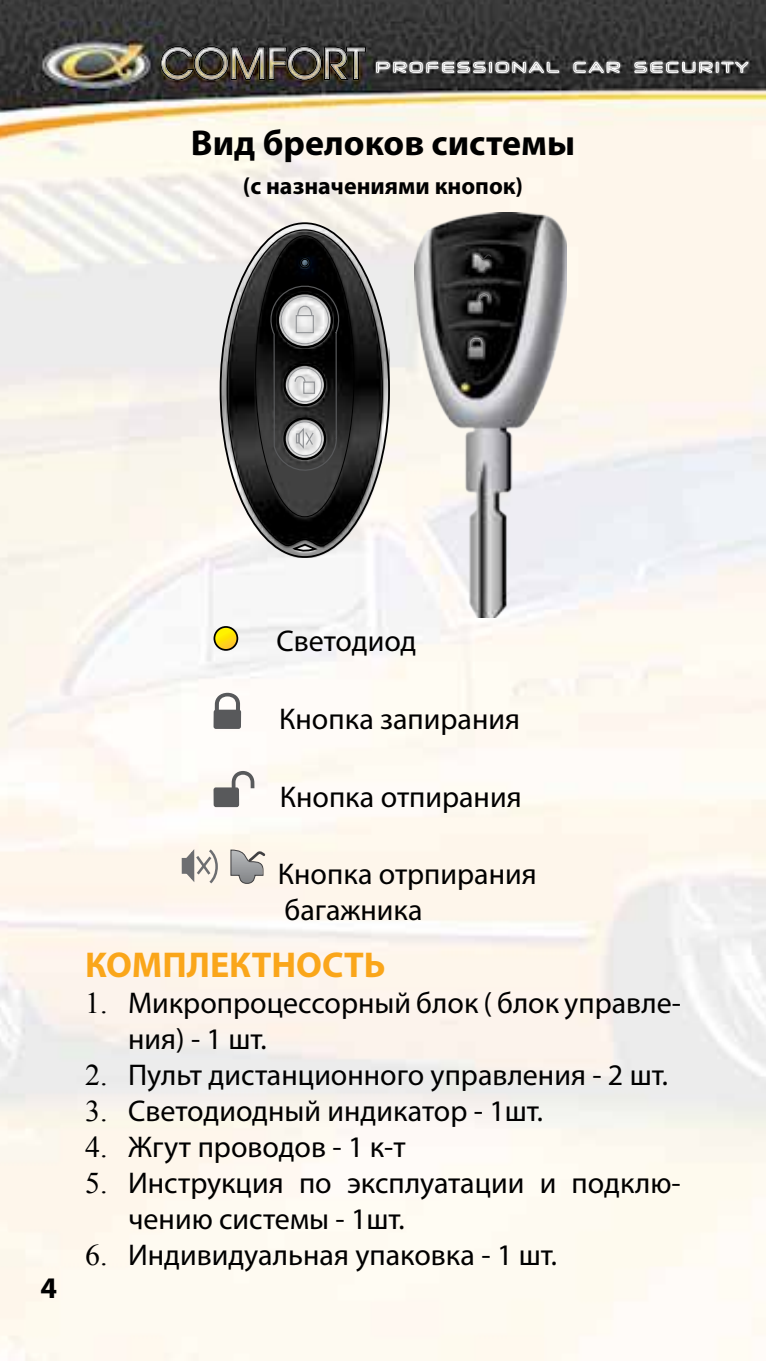
<style>
.page{position:relative;width:766px;height:1361px;background:#fff}
.page>*{position:absolute;margin:0;border:0;box-sizing:border-box;transform-origin:0 0}
.t1{font:700 36px "Myriad Pro";color:#000}
.t2{font:700 36px "Myriad Pro";color:#faa61a}
.t3{font:30px/36px "Myriad Pro";color:#000}
.t4{font:700 30px "Myriad Pro";color:#000}
.t5{font:700 24px "Myriad Pro";color:#000}
.s1{font-family:"Times New Roman"}
</style>
<div class="page">
<img style="left:0;top:0;width:765px;height:1361px">
<img style="left:160px;top:46px;width:206px;height:34px">
<svg style="left:376px;top:61px;width:183px;height:14px;background:#858585"></svg>
<svg style="left:573px;top:61px;width:47px;height:12px"></svg>
<svg style="left:634px;top:61px;width:114px;height:12px"></svg>
<svg style="left:214px;top:627px;width:23px;height:23px"></svg>
<div style="left:213px;top:626px;width:25px;height:25px;border:2px solid #000;border-radius:50%"></div>
<svg style="left:213px;top:693px;width:28px;height:36px"></svg>
<svg style="left:213px;top:771px;width:41px;height:36px"></svg>
<div style="left:182px;top:858px;width:5px;height:16px;border:3px solid #6d6e71"></div>
<svg style="left:183px;top:847px;width:36px;height:39px"></svg>
<svg style="left:230px;top:847px;width:36px;height:37px"></svg>
<svg style="left:219px;top:221px;width:172px;height:338px"></svg>
<svg style="left:226px;top:229px;width:157px;height:321px;background:#535352"></svg>
<svg style="left:268px;top:281px;width:73px;height:193px;background:#565656"></svg>
<div style="left:299px;top:257px;width:11px;height:11px;border:1px solid #000;border-radius:50%"></div>
<div style="left:301px;top:259px;width:7px;height:7px;border:1px solid #000;border-radius:50%"></div>
<img style="left:414px;top:213px;width:152px;height:405px">
<svg style="left:468px;top:293px;width:22px;height:19px"></svg>
<svg style="left:472px;top:253px;width:19px;height:19px"></svg>
<svg style="left:468px;top:337px;width:16px;height:20px"></svg>
<p class="t1" style="left:191px;top:119px;width:385px">Вид брелоков системы</p>
<p class="t5" style="left:243px;top:170px;width:282px">(с назначениями кнопок)</p>
<p class="t4" style="left:40px;top:1268px;width:18px">4</p>
<p class="t3" style="left:276px;top:622px;width:141px">Светодиод</p>
<p class="t3" style="left:279px;top:700px;width:242px">Кнопка запирания</p>
<p class="t3" style="left:280px;top:778px;width:243px">Кнопка отпирания</p>
<p class="t3" style="left:278px;top:855px;width:260px">Кнопка отрпирания багажника</p>
<p class="t2" style="left:85px;top:941px;width:302px">КОМПЛЕКТНОСТЬ</p>
<p class="t3" style="left:128px;top:984px;width:554px;text-indent:-43px"><span class="s1">1.</span> Микропроцессорный блок ( блок управле&shy;ния) - 1 шт.</p>
<p class="t3" style="left:85px;top:1056px;width:584px"><span class="s1">2.</span> Пульт дистанционного управления - 2 шт.</p>
<p class="t3" style="left:85px;top:1092px;width:459px"><span class="s1">3.</span> Светодиодный индикатор - 1шт.</p>
<p class="t3" style="left:85px;top:1128px;width:322px"><span class="s1">4.</span> Жгут проводов - 1 к-т</p>
<p class="t3" style="left:128px;top:1164px;width:554px;text-indent:-43px"><span class="s1">5.</span> Инструкция по эксплуатации и подклю&shy;чению системы - 1шт.</p>
<p class="t3" style="left:85px;top:1236px;width:473px"><span class="s1">6.</span> Индивидуальная упаковка - 1 шт.</p>
</div>
